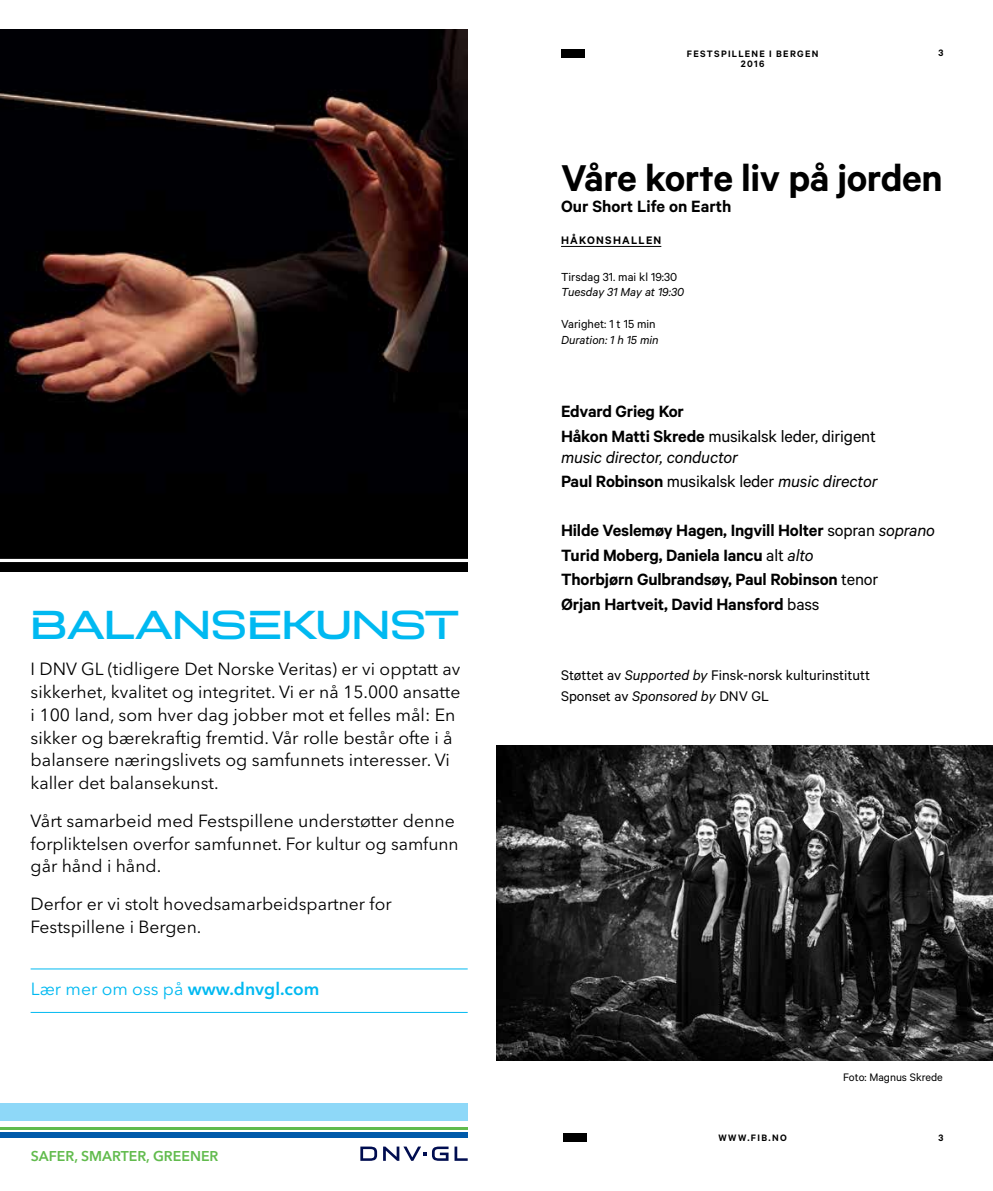
<style>
.page{position:relative;width:993px;height:1191px;background:#fff}
.page>*{position:absolute;margin:0;border:0;box-sizing:border-box;transform-origin:0 0}
.t1{font:600 42px "Calibre";letter-spacing:-.01em;color:#000}
.t2{font:500 40.25px "Broader View";color:#00b9f1}
.t3{font:600 18.38px/24.5px "Calibre";letter-spacing:-.01em;color:#000}
.t4{font:italic 18.38px/24.5px "Calibre";letter-spacing:-.01em;color:#000}
.t5{font:17.5px/22.8px "Avenir Next LT Pro";color:#000}
.t6{font:17.5px "Avenir Next LT Pro";color:#00b9f1}
.t7{font:15.75px/21px "Calibre";color:#000}
.t8{font:600 14.17px "Avenir Next LT Pro";color:#61bb4d}
.t9{font:13.12px "Calibre";color:#000}
.t10{font:italic 13.12px "Calibre";color:#000}
.t11{font:12.25px "Calibre";color:#000}
.t12{font:600 12.25px "Calibre";letter-spacing:.1em;color:#000}
.t13{font:600 10.5px/10.5px "Calibre";letter-spacing:.125em;color:#000;text-align:center}
.s1{font-weight:600}
.s2{font-family:"Metric"}
.s3{font-weight:400}
.s4{font-weight:600;font-style:normal}
.s5{font-style:normal}
.s6{font-weight:400;font-style:italic}
.s7{font-style:italic}
</style>
<div class="page">
<div style="left:563px;top:1133px;width:23px;height:8px;background:#000"></div>
<div style="left:561px;top:50px;width:23px;height:8px;background:#000"></div>
<hr style="left:561px;top:246px;width:100px;height:1px;background:#000">
<div style="left:0;top:1103px;width:467px;height:17px;background:#8ed8f8"></div>
<hr style="left:0;top:1126px;width:467px;height:3px;background:#61bb4d">
<div style="left:0;top:1132px;width:467px;height:6px;background:#005aaa"></div>
<svg style="left:454px;top:1146px;width:13px;height:14px"></svg>
<svg style="left:432px;top:1146px;width:16px;height:14px"></svg>
<svg style="left:360px;top:1146px;width:17px;height:14px"></svg>
<svg style="left:383px;top:1146px;width:43px;height:14px"></svg>
<hr style="left:31px;top:968px;width:436px;height:1px;background:#00b9f1">
<hr style="left:31px;top:1012px;width:436px;height:1px;background:#00b9f1">
<img style="left:0;top:29px;width:467px;height:542px">
<hr style="left:0;top:559px;width:472px;height:3px;background:#fff">
<img style="left:497px;top:745px;width:495px;height:315px">
<h2 class="t2" style="left:31px;top:600px;width:429px">BALANSEKUNST</h2>
<p class="t5" style="left:31px;top:658px;width:431px">I DNV GL (tidligere Det Norske Veritas) er vi opptatt av sikkerhet, kvalitet og integritet. Vi er nå 15.000 ansatte i 100 land, som hver dag jobber mot et felles mål: En sikker og bærekraftig fremtid. Vår rolle består ofte i å balansere næringslivets og samfunnets interesser. Vi kaller det balansekunst.</p>
<p class="t5" style="left:31px;top:809px;width:429px">Vårt samarbeid med Festspillene understøtter denne forpliktelsen overfor samfunnet. For kultur og samfunn går hånd i hånd.</p>
<p class="t5" style="left:31px;top:892px;width:362px">Derfor er vi stolt hovedsamarbeidspartner for<br>Festspillene i Bergen.</p>
<p class="t6" style="left:31px;top:978px;width:290px">Lær mer om oss på <span class="s1">www.dnvgl.com</span></p>
<p class="t8" style="left:31px;top:1147px;width:189px">SAFER, SMARTER, GREENER</p>
<p class="t13" style="left:686px;top:48px;width:133px">FESTSPILLENE I BERGEN<br>2016</p>
<p class="t13" style="left:938px;top:48px;width:6px">3</p>
<h1 class="t1" style="left:561px;top:153px;width:383px">Våre kor<span class="s2">t</span>e liv på jorden</h1>
<p class="t3" style="left:561px;top:194px;width:172px">Our Short Life on Earth</p>
<p class="t12" style="left:561px;top:233px;width:102px">HÅKONSHALLEN</p>
<p class="t9" style="left:561px;top:269px;width:118px">Tirsdag 31. mai kl 19:30</p>
<p class="t10" style="left:561px;top:284px;width:125px">Tuesday 31 May at 19:30</p>
<p class="t9" style="left:561px;top:316px;width:96px">Varighet: 1 t 15 min</p>
<p class="t10" style="left:561px;top:332px;width:99px">Duration: 1 h 15 min</p>
<p class="t3" style="left:561px;top:398px;width:316px">Edvard Grieg Kor<br>Håkon Matti Skrede <span class="s3">musikalsk leder, dirigent</span></p>
<p class="t4" style="left:561px;top:444px;width:318px">music director, conductor<br><span class="s4">Paul Robinson</span> <span class="s5">musikalsk leder</span> music director</p>
<p class="t3" style="left:561px;top:517px;width:375px">Hilde Veslemøy Hagen, Ingvill Holter <span class="s3">sopran</span> <span class="s6">soprano </span>Turid Moberg, Daniela Iancu <span class="s3">alt</span> <span class="s6">alto<br></span>Thorbjørn Gulbrandsøy, Paul Robinson <span class="s3">tenor<br></span>Ørjan Hartveit, David Hansford <span class="s3">bass</span></p>
<p class="t7" style="left:561px;top:664px;width:310px">Støttet av <span class="s7">Supported by</span> Finsk-norsk kulturinstitutt<br>Sponset av <span class="s7">Sponsored by</span> DNV GL</p>
<p class="t11" style="left:842px;top:1070px;width:101px">Foto: Magnus Skrede</p>
<p class="t13" style="left:718px;top:1132px;width:70px">WWW.FIB.NO</p>
<p class="t13" style="left:938px;top:1132px;width:6px">3</p>
</div>
